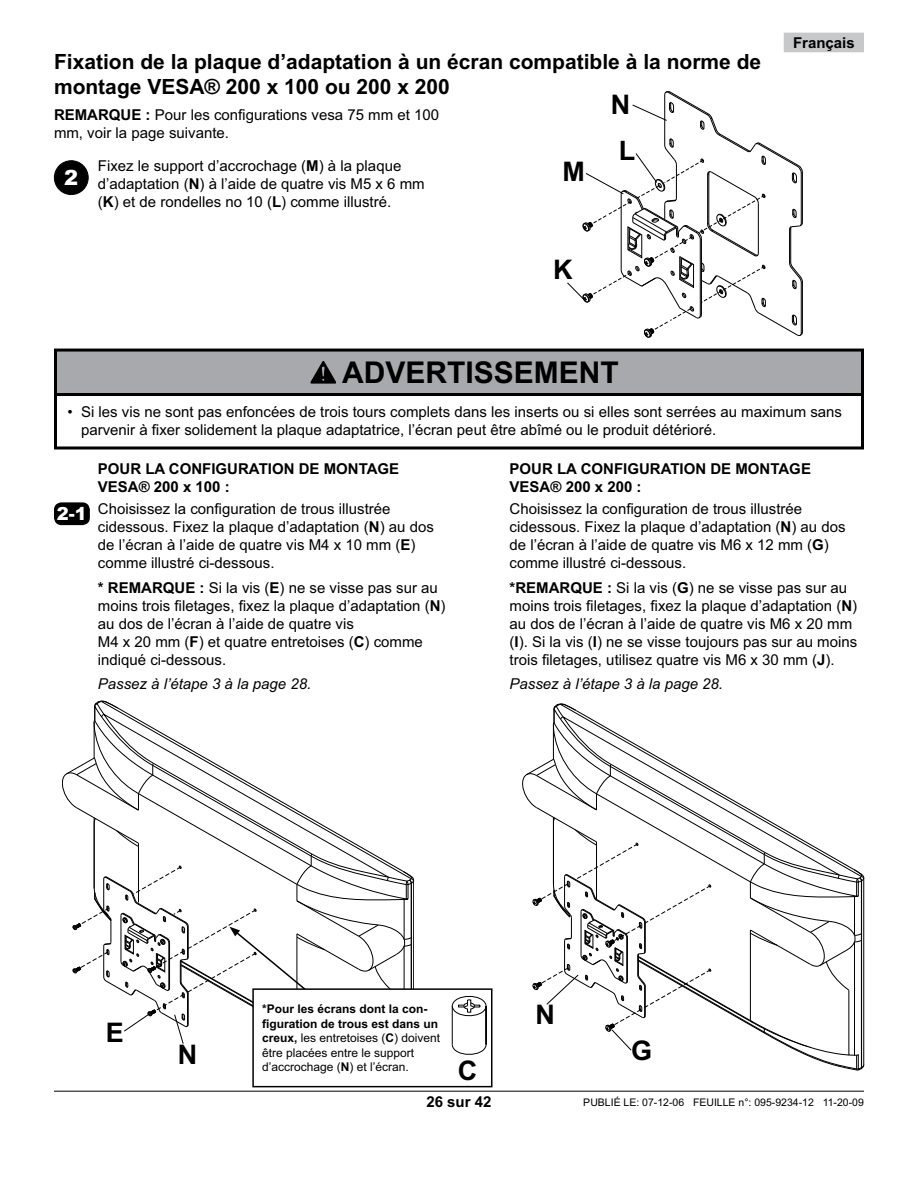
<style>
.page{position:relative;width:918px;height:1188px;background:#fff}
.page>*{position:absolute;margin:0;border:0;box-sizing:border-box;transform-origin:0 0}
.t1{font:700 30px "Arial";color:#000}
.t2{font:700 27px "Arial";color:#000}
.t3{font:700 21px/25.2px "Arial";color:#000}
.t4{font:900 21px "Arial";color:#fff}
.t5{font:900 18px "Arial";color:#fff}
.t6{font:15px/18px "Arial";color:#000}
.t7{font:700 15px/18px "Arial";color:#000}
.t8{font:italic 15px "Arial";color:#000}
.t9{font:12px/14.4px "Arial";color:#000}
.t10{font:10.5px "Arial";color:#000}
.s1{font-weight:700}
</style>
<div class="page">
<div style="left:785px;top:34px;width:78px;height:17px;background:#c6c8ca"></div>
<div style="left:784px;top:33px;width:80px;height:19px;border:3px solid #c6c8ca"></div>
<hr style="left:54px;top:1091px;width:810px;height:1px;background:#000">
<svg style="left:567px;top:91px;width:236px;height:247px"></svg>
<svg style="left:522px;top:703px;width:343px;height:368px"></svg>
<div style="left:54px;top:161px;width:34px;height:34px;background:#000;border-radius:50%"></div>
<div style="left:54px;top:160px;width:35px;height:35px;border:1px solid #000;border-radius:50%"></div>
<svg style="left:62px;top:701px;width:352px;height:343px"></svg>
<div style="left:55px;top:503px;width:34px;height:21px;background:#000;border-radius:7px"></div>
<div style="left:54px;top:502px;width:36px;height:23px;border:2px solid #000;border-radius:7px"></div>
<div style="left:54px;top:392px;width:810px;height:57px;border:3px solid #000"></div>
<div style="left:56px;top:350px;width:807px;height:45px;background:#a7a9ac"></div>
<div style="left:54px;top:349px;width:810px;height:47px;border:3px solid #000"></div>
<svg style="left:311px;top:361px;width:25px;height:22px"></svg>
<div style="left:253px;top:989px;width:239px;height:98px;background:#fff"></div>
<div style="left:252px;top:988px;width:240px;height:99px;border:2px solid #000"></div>
<svg style="left:451px;top:995px;width:36px;height:60px"></svg>
<h3 class="t3" style="left:54px;top:51px;width:709px">Fixation de la plaque d’adaptation à un écran compatible à la norme de montage VESA® 200 x 100 ou 200 x 200</h3>
<h2 class="t2" style="left:611px;top:94px;width:21px">N</h2>
<p class="t6" style="left:54px;top:107px;width:387px"><span class="s1">REMARQUE :</span> Pour les configurations vesa 75 mm et 100 mm, voir la page suivante.</p>
<h2 class="t2" style="left:619px;top:141px;width:18px">L</h2>
<p class="t6" style="left:98px;top:158px;width:328px">Fixez le support d’accrochage (<span class="s1">M</span>) à la plaque d’adaptation (<span class="s1">N</span>) à l’aide de quatre vis M5 x 6 mm (<span class="s1">K</span>) et de rondelles no 10 (<span class="s1">L</span>) comme illustré.</p>
<h2 class="t2" style="left:562px;top:162px;width:24px">M</h2>
<h3 class="t4" style="left:64px;top:170px;width:16px">2</h3>
<h2 class="t2" style="left:553px;top:260px;width:21px">K</h2>
<h1 class="t1" style="left:342px;top:362px;width:278px">ADVERTISSEMENT</h1>
<p class="t7" style="left:793px;top:35px;width:63px">Français</p>
<p class="t6" style="left:81px;top:404px;width:763px;text-indent:-14px">• Si les vis ne sont pas enfoncées de trois tours complets dans les inserts ou si elles sont serrées au maximum sans parvenir à fixer solidement la plaque adaptatrice, l’écran peut être abîmé ou le produit détérioré.</p>
<p class="t5" style="left:57px;top:507px;width:32px">2-1</p>
<p class="t7" style="left:98px;top:461px;width:303px">POUR LA CONFIGURATION DE MONTAGE<br>VESA® 200 x 100 :</p>
<p class="t6" style="left:98px;top:502px;width:338px">Choisissez la configuration de trous illustrée cidessous. Fixez la plaque d’adaptation (<span class="s1">N</span>) au dos de l’écran à l’aide de quatre vis M4 x 10 mm (<span class="s1">E</span>) comme illustré ci-dessous.</p>
<p class="t6" style="left:98px;top:580px;width:349px"><span class="s1">* REMARQUE :</span> Si la vis (<span class="s1">E</span>) ne se visse pas sur au moins trois filetages, fixez la plaque d’adaptation (<span class="s1">N</span>) au dos de l’écran à l’aide de quatre vis<br>M4 x 20 mm (<span class="s1">F</span>) et quatre entretoises (<span class="s1">C</span>) comme indiqué ci-dessous.</p>
<p class="t8" style="left:98px;top:679px;width:215px">Passez à l’étape 3 à la page 28.</p>
<p class="t7" style="left:510px;top:461px;width:303px">POUR LA CONFIGURATION DE MONTAGE<br>VESA® 200 x 200 :</p>
<p class="t6" style="left:510px;top:502px;width:338px">Choisissez la configuration de trous illustrée cidessous. Fixez la plaque d’adaptation (<span class="s1">N</span>) au dos de l’écran à l’aide de quatre vis M6 x 12 mm (<span class="s1">G</span>) comme illustré ci-dessous.</p>
<p class="t6" style="left:510px;top:580px;width:349px"><span class="s1">*REMARQUE :</span> Si la vis (<span class="s1">G</span>) ne se visse pas sur au moins trois filetages, fixez la plaque d’adaptation (<span class="s1">N</span>) au dos de l’écran à l’aide de quatre vis M6 x 20 mm (<span class="s1">I</span>). Si la vis (<span class="s1">I</span>) ne se visse toujours pas sur au moins trois filetages, utilisez quatre vis M6 x 30 mm (<span class="s1">J</span>).</p>
<p class="t8" style="left:510px;top:679px;width:215px">Passez à l’étape 3 à la page 28.</p>
<h2 class="t2" style="left:106px;top:1022px;width:20px">E</h2>
<h2 class="t2" style="left:178px;top:1045px;width:21px">N</h2>
<p class="t9" style="left:262px;top:1003px;width:180px"><span class="s1">*Pour les écrans dont la con&shy;figuration de trous est dans un creux,</span> les entretoises (<span class="s1">C</span>) doivent être placées entre le support d’accrochage (<span class="s1">N</span>) et l’écran.</p>
<h2 class="t2" style="left:458px;top:1061px;width:21px">C</h2>
<h2 class="t2" style="left:536px;top:1005px;width:21px">N</h2>
<h2 class="t2" style="left:631px;top:1040px;width:23px">G</h2>
<p class="t7" style="left:426px;top:1094px;width:67px">26 sur 42</p>
<p class="t10" style="left:583px;top:1098px;width:282px">PUBLIÉ LE: 07-12-06 FEUILLE n°: 095-9234-12 11-20-09</p>
</div>
